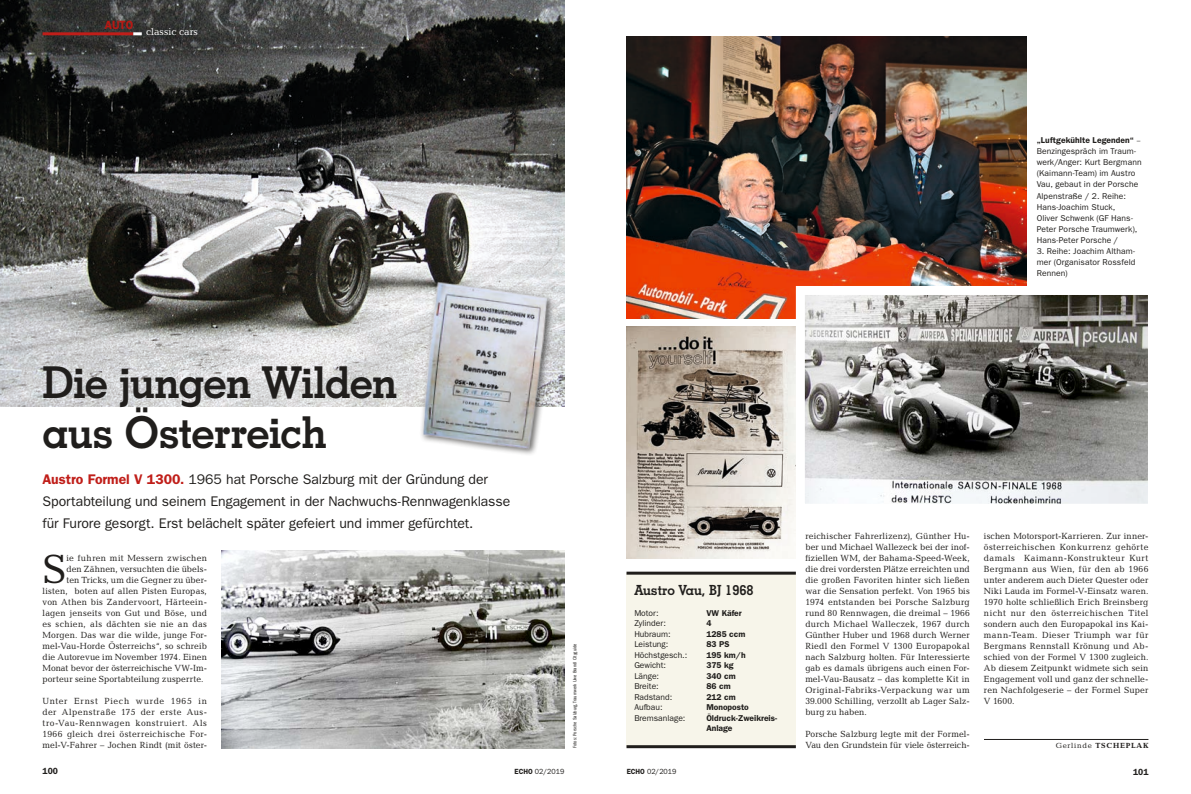
<style>
.page{position:relative;width:1191px;height:794px;background:#fff}
.page>*{position:absolute;margin:0;border:0;box-sizing:border-box;transform-origin:0 0}
.t1{font:700 44px/50px "Geometric Slab 703 BT";letter-spacing:-.02em;color:#201e1c;scale:.95 1}
.t2{font:41.3px "Candida Std";color:#201e1c;scale:.95 1}
.t3{font:14px/22px "ITC Franklin Gothic Std";letter-spacing:-.005em;color:#201e1c}
.t4{font:700 14px "Geometric Slab 703 BT";color:#201e1c;scale:.95 1}
.t5{font:600 12px "ITC Franklin Gothic Std";color:#b91813;scale:.95 1}
.t6{font:10px "Candida Std";color:#fff}
.t7{font:9px/11px "Candida Std";letter-spacing:.02em;color:#201e1c;text-align:justify;scale:.95 1}
.t8{font:9px "Candida Std";color:#201e1c;scale:.95 1}
.t9{font:9px "Candida Std";letter-spacing:.04em;color:#201e1c;scale:.95 1}
.t10{font:600 9px "ITC Franklin Gothic Std";color:#201e1c;scale:.95 1}
.t11{font:8.5px/11px "ITC Franklin Gothic Std";letter-spacing:.005em;color:#201e1c}
.t12{font:600 8.5px/10.5px "ITC Franklin Gothic Std";color:#201e1c}
.t13{font:7.5px "ITC Franklin Gothic Std";color:#201e1c;scale:.95 1}
.t14{font:700 7.5px "Candida Std";letter-spacing:.1em;color:#201e1c}
.t15{font:condensed 5px "ITC Franklin Gothic Std";color:#201e1c}
.s1{font-weight:600;color:#c01e19}
.s2{font-weight:600}
.s3{font-family:"Minion Pro"}
.s4{font-weight:400}
</style>
<div class="page">
<img style="left:0;top:0;width:564px;height:407px">
<img style="left:626px;top:36px;width:400px;height:283px">
<img style="left:221px;top:550px;width:343px;height:198px">
<img style="left:626px;top:327px;width:170px;height:231px">
<img style="left:806px;top:296px;width:341px;height:207px">
<hr style="left:43px;top:32px;width:90px;height:3px;background:#c01e19">
<svg style="left:133px;top:32px;width:9px;height:3px"></svg>
<div style="left:626px;top:573px;width:170px;height:173px;background:#f7f5ea"></div>
<hr style="left:626px;top:745px;width:170px;height:3px;background:#201e1c">
<hr style="left:626px;top:571px;width:170px;height:3px;background:#201e1c">
<img style="left:417px;top:277px;width:137px;height:178px">
<hr style="left:984px;top:739px;width:164px;height:1px;background:#201e1c">
<h3 class="t5" style="left:105px;top:18px;width:31px">auto</h3>
<p class="t6" style="left:146px;top:26px;width:54px">classic cars</p>
<h1 class="t1" style="left:43px;top:356px;width:375px">Die jungen Wilden aus Österreich</h1>
<h3 class="t3" style="left:43px;top:468px;width:469px"><span class="s1">Austro Formel V 1300.</span> 1965 hat Porsche Salzburg mit der Gründung der<br>Sportabteilung und seinem Engagement in der Nachwuchs-Rennwagenklasse für Furore gesorgt. Erst belächelt später gefeiert und immer gefürchtet.</h3>
<h2 class="t2" style="left:43px;top:545px;width:27px">S</h2>
<p class="t7" style="left:66px;top:552px;width:149px">ie fuhren mit Messern zwischen</p>
<p class="t7" style="left:66px;top:563px;width:149px">den Zähnen, versuchten die übels-</p>
<p class="t7" style="left:66px;top:574px;width:149px">ten Tricks, um die Gegner zu über-</p>
<p class="t7" style="left:43px;top:585px;width:175px">listen, boten auf allen Pisten Europas,</p>
<p class="t7" style="left:43px;top:596px;width:175px">von Athen bis Zandervoort, Härteein-</p>
<p class="t7" style="left:43px;top:607px;width:175px">lagen jenseits von Gut und Böse, und</p>
<p class="t9" style="left:43px;top:619px;width:175px">es schien, als dächten sie nie an das</p>
<p class="t7" style="left:43px;top:629px;width:175px">Morgen. Das war die wilde, junge For-</p>
<p class="t7" style="left:43px;top:640px;width:175px">mel-Vau-Horde Österreichs“, so schreib</p>
<p class="t8" style="left:43px;top:652px;width:175px">die Autorevue im November 1974. Einen</p>
<p class="t8" style="left:43px;top:663px;width:175px">Monat bevor der österreichische VW-Im-</p>
<p class="t7" style="left:43px;top:673px;width:171px">porteur seine Sportabteilung zusperrte.</p>
<p class="t7" style="left:43px;top:695px;width:175px">Unter Ernst Piech wurde 1965 in der Alpenstraße 175 der erste Aus&shy;tro-Vau-Rennwagen konstruiert. Als 1966 gleich drei österreichische For&shy;mel-V-Fahrer – Jochen Rindt (mit öster-</p>
<p class="t11" style="left:1036px;top:135px;width:106px"><span class="s2">„Luftgekühlte Legenden“</span> <span class="s3">–<br></span>Benzingespräch im Traum&shy;werk/Anger: Kurt Bergmann (Kaimann-Team) im Austro<br>Vau, gebaut in der Porsche<br>Alpenstraße / 2. Reihe:<br>Hans-Joachim Stuck,<br>Oliver Schwenk (GF Hans-<br>Peter Porsche Traumwerk),<br>Hans-Peter Porsche /</p>
<p class="t11" style="left:1036px;top:245px;width:100px;text-align:justify">3. Reihe: Joachim Altham&shy;mer (Organisator Rossfeld Rennen)</p>
<p class="t15" style="left:572px;top:748px;width:106px;rotate:-90deg">Fotos: Porsche Salzburg, Traumwerk Uwe Brandl Cityguide</p>
<h3 class="t4" style="left:634px;top:581px;width:127px">Austro Vau, BJ 1968</h3>
<p class="t11" style="left:634px;top:607px;width:26px">Motor:</p>
<p class="t12" style="left:706px;top:607px;width:37px">VW Käfer</p>
<p class="t11" style="left:634px;top:618px;width:33px">Zylinder:</p>
<p class="t12" style="left:706px;top:618px;width:7px">4</p>
<p class="t11" style="left:634px;top:628px;width:38px">Hubraum:</p>
<p class="t12" style="left:706px;top:628px;width:41px">1285 ccm</p>
<p class="t11" style="left:634px;top:639px;width:36px">Leistung:</p>
<p class="t12" style="left:706px;top:639px;width:25px">83 PS</p>
<p class="t11" style="left:634px;top:649px;width:55px">Höchstgesch.:</p>
<p class="t12" style="left:706px;top:649px;width:41px">195 km/h</p>
<p class="t11" style="left:634px;top:660px;width:33px">Gewicht:</p>
<p class="t12" style="left:706px;top:660px;width:29px">375 kg</p>
<p class="t11" style="left:634px;top:670px;width:26px">Länge:</p>
<p class="t12" style="left:706px;top:670px;width:31px">340 cm</p>
<p class="t11" style="left:634px;top:681px;width:26px">Breite:</p>
<p class="t12" style="left:706px;top:681px;width:26px">86 cm</p>
<p class="t11" style="left:634px;top:691px;width:39px">Radstand:</p>
<p class="t12" style="left:706px;top:691px;width:31px">212 cm</p>
<p class="t11" style="left:634px;top:702px;width:30px">Aufbau:</p>
<p class="t12" style="left:706px;top:702px;width:44px">Monoposto</p>
<p class="t11" style="left:634px;top:712px;width:53px">Bremsanlage:</p>
<p class="t12" style="left:706px;top:712px;width:72px">Öldruck-Zweikreis-<br>Anlage</p>
<p class="t7" style="left:805px;top:530px;width:175px">reichischer Fahrerlizenz), Günther Hu&shy;ber und Michael Wallezeck bei der inof&shy;fiziellen WM, der Bahama-Speed-Week, die drei vordersten Plätze erreichten und die großen Favoriten hinter sich ließen war die Sensation perfekt. Von 1965 bis 1974 entstanden bei Porsche Salzburg rund 80 Rennwagen, die dreimal – 1966 durch Michael Walleczek, 1967 durch Günther Huber und 1968 durch Werner Riedl den Formel V 1300 Europapokal nach Salzburg holten. Für Interessierte gab es damals übrigens auch einen For&shy;mel-Vau-Bausatz – das komplette Kit in Original-Fabriks-Verpackung war um 39.000 Schilling, verzollt ab Lager Salz&shy;burg zu haben.</p>
<p class="t7" style="left:805px;top:728px;width:175px">Porsche Salzburg legte mit der Formel-<br>Vau den Grundstein für viele österreich-</p>
<p class="t7" style="left:984px;top:530px;width:175px">ischen Motorsport-Karrieren. Zur inner&shy;österreichischen Konkurrenz gehörte damals Kaimann-Konstrukteur Kurt Bergmann aus Wien, für den ab 1966 unter anderem auch Dieter Quester oder Niki Lauda im Formel-V-Einsatz waren.<br>1970 holte schließlich Erich Breinsberg nicht nur den österreichischen Titel sondern auch den Europapokal ins Kai&shy;mann-Team. Dieser Triumph war für Bergmans Rennstall Krönung und Ab&shy;schied von der Formel V 1300 zugleich.<br>Ab diesem Zeitpunkt widmete sich sein Engagement voll und ganz der schnelle&shy;ren Nachfolgeserie – der Formel Super V 1600.</p>
<p class="t14" style="left:1055px;top:741px;width:94px"><span class="s4">Gerlinde</span> TSCHEPLAK</p>
<p class="t10" style="left:43px;top:765px;width:18px">100</p>
<p class="t13" style="left:514px;top:766px;width:54px"><span class="s2">ECHO</span> 02/2019</p>
<p class="t13" style="left:626px;top:766px;width:54px"><span class="s2">ECHO</span> 02/2019</p>
<p class="t10" style="left:1133px;top:766px;width:18px">101</p>
</div>
